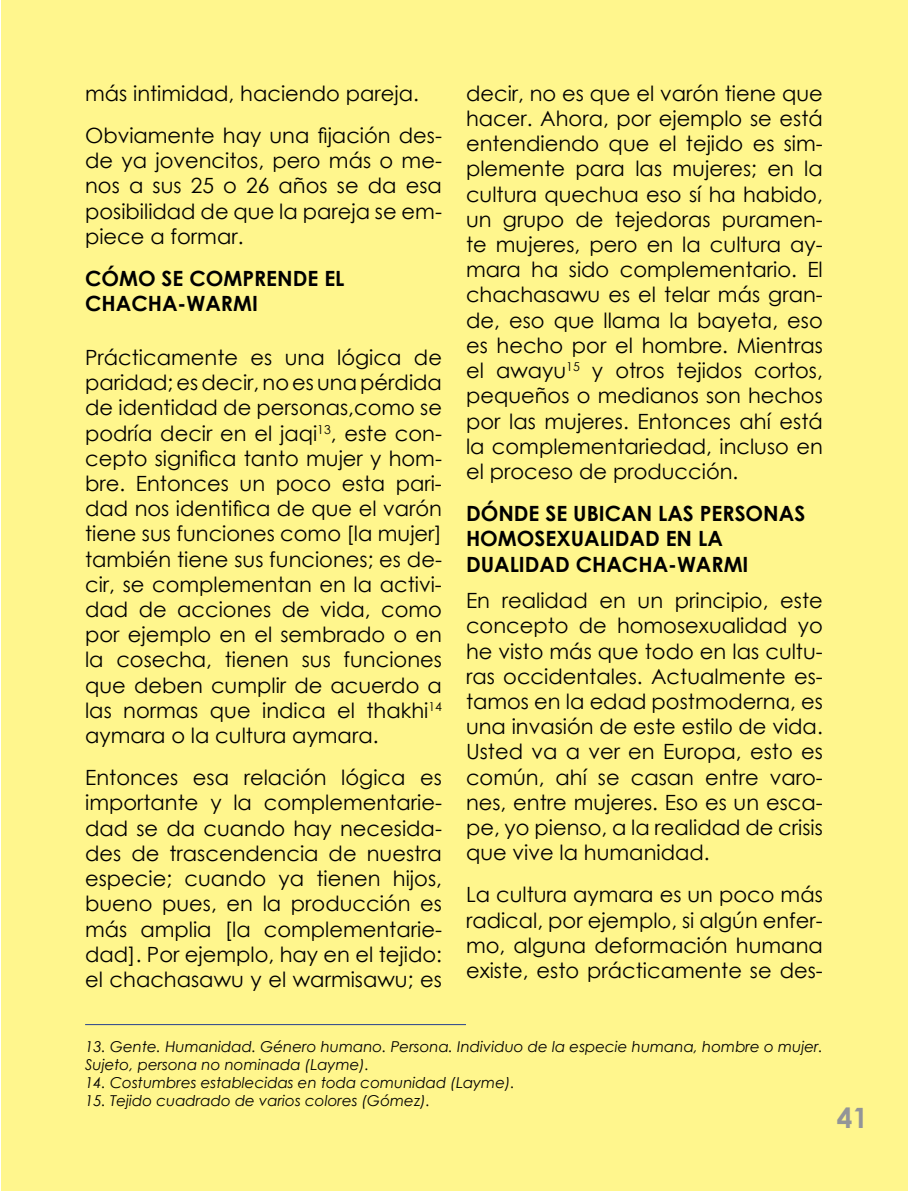
<style>
.page{position:relative;width:908px;height:1191px;background:#fff}
.page>*{position:absolute;margin:0;border:0;box-sizing:border-box;transform-origin:0 0}
.t1{font:700 28px "Century Gothic";color:#939598}
.t2{font:21px/25.2px "Century Gothic";color:#000;text-align:justify}
.t3{font:700 21px/25.2px "Century Gothic";color:#000}
.t4{font:italic 15px/18px "Century Gothic";color:#000}
</style>
<div class="page">
<div style="left:1px;top:0;width:906px;height:1191px;background:#fff68d"></div>
<hr style="left:85px;top:1024px;width:381px;height:1px;background:#25408f">
<p class="t2" style="left:85px;top:72px;width:358px;line-height:42.2px">más intimidad, haciendo pareja.<br>Obviamente hay una fijación des-</p>
<p class="t2" style="left:85px;top:148px;width:358px">de ya jovencitos, pero más o me&shy;nos a sus 25 o 26 años se da esa posibilidad de que la pareja se em&shy;piece a formar.</p>
<p class="t3" style="left:85px;top:265px;width:261px">CÓMO SE COMPRENDE EL<br>CHACHA-WARMI</p>
<p class="t2" style="left:85px;top:344px;width:358px">Prácticamente es una lógica de paridad; es decir, no es una pérdida de identidad de personas,como se podría decir en el jaqi<sup>13</sup>, este con&shy;cepto significa tanto mujer y hom&shy;bre. Entonces un poco esta pari&shy;dad nos identifica de que el varón tiene sus funciones como [la mujer] también tiene sus funciones; es de&shy;cir, se complementan en la activi&shy;dad de acciones de vida, como por ejemplo en el sembrado o en la cosecha, tienen sus funciones que deben cumplir de acuerdo a las normas que indica el thakhi<sup>14 </sup>aymara o la cultura aymara.</p>
<p class="t2" style="left:85px;top:764px;width:358px">Entonces esa relación lógica es importante y la complementarie&shy;dad se da cuando hay necesida&shy;des de trascendencia de nuestra especie; cuando ya tienen hijos, bueno pues, en la producción es más amplia [la complementarie&shy;dad]. Por ejemplo, hay en el tejido: el chachasawu y el warmisawu; es</p>
<p class="t2" style="left:466px;top:80px;width:358px">decir, no es que el varón tiene que hacer. Ahora, por ejemplo se está entendiendo que el tejido es sim&shy;plemente para las mujeres; en la cultura quechua eso sí ha habido, un grupo de tejedoras puramen&shy;te mujeres, pero en la cultura ay&shy;mara ha sido complementario. El chachasawu es el telar más gran&shy;de, eso que llama la bayeta, eso es hecho por el hombre. Mientras el awayu<sup>15</sup> y otros tejidos cortos, pequeños o medianos son hechos por las mujeres. Entonces ahí está la complementariedad, incluso en el proceso de producción.</p>
<p class="t3" style="left:466px;top:500px;width:340px">DÓNDE SE UBICAN LAS PERSONAS<br>HOMOSEXUALIDAD EN LA<br>DUALIDAD CHACHA-WARMI</p>
<p class="t2" style="left:466px;top:587px;width:358px">En realidad en un principio, este concepto de homosexualidad yo he visto más que todo en las cultu&shy;ras occidentales. Actualmente es&shy;tamos en la edad postmoderna, es una invasión de este estilo de vida.<br>Usted va a ver en Europa, esto es común, ahí se casan entre varo&shy;nes, entre mujeres. Eso es un esca&shy;pe, yo pienso, a la realidad de crisis que vive la humanidad.</p>
<p class="t2" style="left:466px;top:882px;width:358px">La cultura aymara es un poco más radical, por ejemplo, si algún enfer&shy;mo, alguna deformación humana existe, esto prácticamente se des-</p>
<p class="t4" style="left:85px;top:1037px;width:738px">13. Gente. Humanidad. Género humano. Persona. Individuo de la especie humana, hombre o mujer.<br>Sujeto, persona no nominada (Layme).</p>
<p class="t4" style="left:85px;top:1073px;width:431px">14. Costumbres establecidas en toda comunidad (Layme).</p>
<p class="t4" style="left:85px;top:1091px;width:346px">15. Tejido cuadrado de varios colores (Gómez).</p>
<h1 class="t1" style="left:836px;top:1096px;width:33px">41</h1>
</div>
